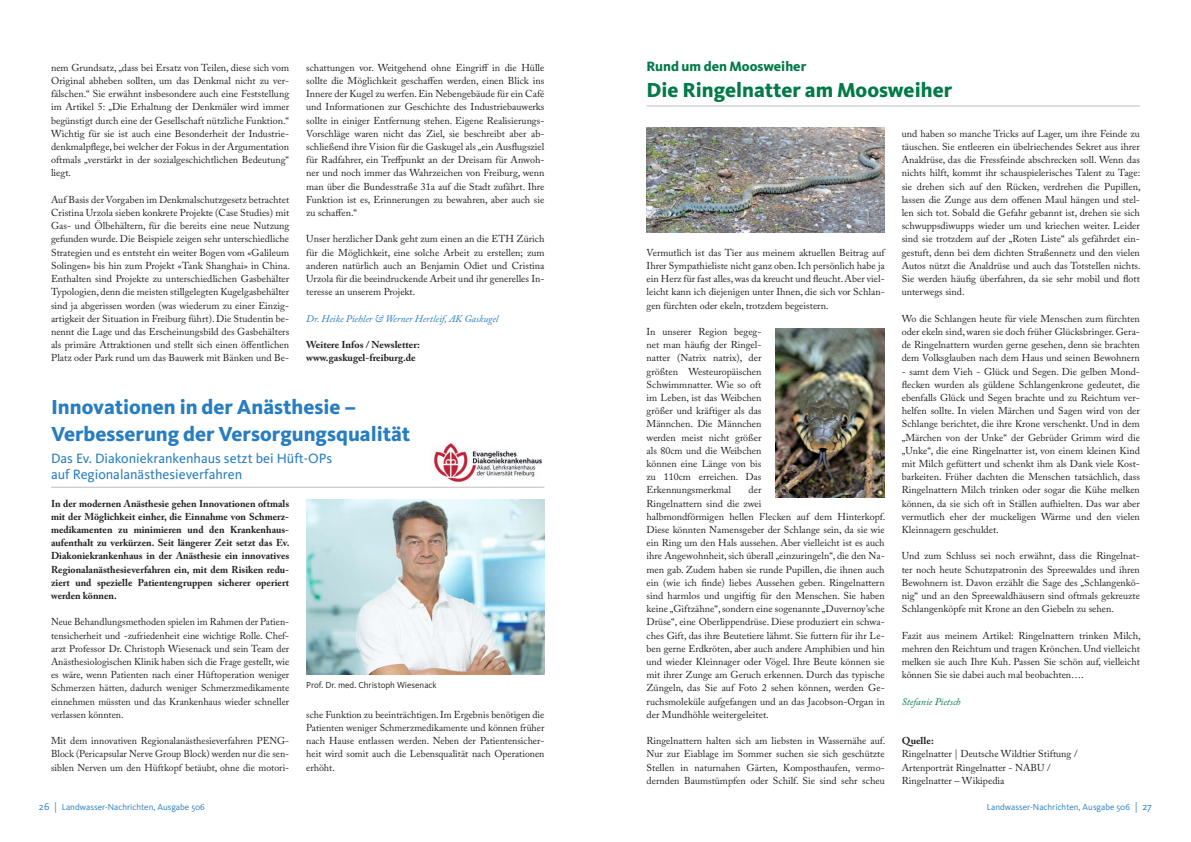
<style>
.page{position:relative;width:1191px;height:842px;background:#fff}
.page>*{position:absolute;margin:0;border:0;box-sizing:border-box;transform-origin:0 0}
.t1{font:800 21px/26.4px "Kievit OT";color:#277dc1}
.t2{font:800 21px "Kievit OT";color:#017a47}
.t3{font:14px/16px "Kievit OT";color:#277dc1}
.t4{font:800 14px "Kievit OT";color:#017a47}
.Grundtext{font:10px/13.2px "Adobe Caslon Pro";color:#231f20;text-align:justify}
.Grundtext-2{font:700 10px/13.2px "Adobe Caslon Pro";color:#231f20;text-align:justify}
.Grundtext-3{font:italic 10px "Adobe Caslon Pro";color:#277dc1}
.Grundtext-4{font:italic 10px "Adobe Caslon Pro";color:#017a47}
.t5{font:9px "Kievit OT";color:#277dc1}
.Bildunterschrift{font:9px "Kievit OT";color:#231f20}
.s1{font-size:10.5px}
</style>
<div class="page">
<hr style="left:51px;top:487px;width:493px;height:1px;background:#bcbdc0">
<img style="left:434px;top:443px;width:108px;height:39px">
<img style="left:306px;top:500px;width:238px;height:174px">
<hr style="left:646px;top:106px;width:494px;height:1px;background:#bcbdc0">
<img style="left:646px;top:128px;width:238px;height:105px">
<img style="left:775px;top:329px;width:109px;height:168px">
<p class="Grundtext" style="left:51px;top:61px;width:240px">nem Grundsatz, „dass bei Ersatz von Teilen, diese sich vom Original abheben sollten, um das Denkmal nicht zu ver&shy;fälschen.“ Sie erwähnt insbesondere auch eine Feststellung im Artikel 5: „Die Erhaltung der Denkmäler wird immer begünstigt durch eine der Gesellschaft nützliche Funktion.“ Wichtig für sie ist auch eine Besonderheit der Industrie&shy;denkmalpflege, bei welcher der Fokus in der Argumentation oftmals „verstärkt in der sozialgeschichtlichen Bedeutung“ liegt.</p>
<p class="Grundtext" style="left:51px;top:193px;width:240px">Auf Basis der Vorgaben im Denkmalschutzgesetz betrachtet Cristina Urzola sieben konkrete Projekte (Case Studies) mit Gas- und Ölbehältern, für die bereits eine neue Nutzung gefunden wurde. Die Beispiele zeigen sehr unterschiedliche Strategien und es entsteht ein weiter Bogen vom «Galileum Solingen» bis hin zum Projekt «Tank Shanghai» in China.<br>Enthalten sind Projekte zu unterschiedlichen Gasbehälter Typologien, denn die meisten stillgelegten Kugelgasbehälter sind ja abgerissen worden (was wiederum zu einer Einzig&shy;artigkeit der Situation in Freiburg führt). Die Studentin be&shy;nennt die Lage und das Erscheinungsbild des Gasbehälters als primäre Attraktionen und stellt sich einen öffentlichen Platz oder Park rund um das Bauwerk mit Bänken und Be-</p>
<p class="t1" style="left:51px;top:394px;width:361px">Innovationen in der Anästhesie –<br>Verbesserung der Versorgungsqualität</p>
<p class="t3" style="left:51px;top:450px;width:282px">Das Ev. Diakoniekrankenhaus setzt bei Hüft-OPs auf Regionalanästhesieverfahren</p>
<p class="Grundtext" style="left:306px;top:61px;width:240px">schattungen vor. Weitgehend ohne Eingriff in die Hülle sollte die Möglichkeit geschaffen werden, einen Blick ins Innere der Kugel zu werfen. Ein Nebengebäude für ein Café und Informationen zur Geschichte des Industriebauwerks sollte in einiger Entfernung stehen. Eigene Realisierungs-Vorschläge waren nicht das Ziel, sie beschreibt aber ab&shy;schließend ihre Vision für die Gaskugel als „ein Ausflugsziel für Radfahrer, ein Treffpunkt an der Dreisam für Anwoh&shy;ner und noch immer das Wahrzeichen von Freiburg, wenn man über die Bundesstraße 31a auf die Stadt zufährt. Ihre Funktion ist es, Erinnerungen zu bewahren, aber auch sie zu schaffen.“</p>
<p class="Grundtext" style="left:306px;top:232px;width:240px">Unser herzlicher Dank geht zum einen an die ETH Zürich für die Möglichkeit, eine solche Arbeit zu erstellen; zum anderen natürlich auch an Benjamin Odiet und Cristina Urzola für die beeindruckende Arbeit und ihr generelles In&shy;teresse an unserem Projekt.</p>
<p class="Grundtext-3" style="left:306px;top:312px;width:194px">Dr. Heike Piehler &amp; Werner Hertleif, AK Gaskugel</p>
<p class="Grundtext-2" style="left:306px;top:338px;width:115px">Weitere Infos / Newsletter:</p>
<p class="Grundtext-2" style="left:306px;top:351px;width:111px">www.gaskugel-freiburg.de</p>
<p class="Grundtext-2" style="left:51px;top:496px;width:240px">In der modernen Anästhesie gehen Innovationen oftmals mit der Möglichkeit einher, die Einnahme von Schmerz&shy;medikamenten zu minimieren und den Krankenhaus&shy;aufenthalt zu verkürzen. Seit längerer Zeit setzt das Ev.<br>Diakoniekrankenhaus in der Anästhesie ein innovatives Regionalanästhesieverfahren ein, mit dem Risiken redu&shy;ziert und spezielle Patientengruppen sicherer operiert werden können.</p>
<p class="Grundtext" style="left:51px;top:615px;width:240px">Neue Behandlungsmethoden spielen im Rahmen der Patien&shy;tensicherheit und -zufriedenheit eine wichtige Rolle. Chef&shy;arzt Professor Dr. Christoph Wiesenack und sein Team der Anästhesiologischen Klinik haben sich die Frage gestellt, wie es wäre, wenn Patienten nach einer Hüftoperation weniger Schmerzen hätten, dadurch weniger Schmerzmedikamente einnehmen müssten und das Krankenhaus wieder schneller verlassen könnten.</p>
<p class="Grundtext" style="left:51px;top:734px;width:240px">Mit dem innovativen Regionalanästhesieverfahren PENG-Block (Pericapsular Nerve Group Block) werden nur die sen&shy;siblen Nerven um den Hüftkopf betäubt, ohne die motori-</p>
<p class="Bildunterschrift" style="left:306px;top:679px;width:132px">Prof. Dr. med. Christoph Wiesenack</p>
<p class="Grundtext" style="left:306px;top:708px;width:240px">sche Funktion zu beeinträchtigen. Im Ergebnis benötigen die Patienten weniger Schmerzmedikamente und können früher nach Hause entlassen werden. Neben der Patientensicher&shy;heit wird somit auch die Lebensqualität nach Operationen erhöht.</p>
<p class="t4" style="left:646px;top:58px;width:161px">Rund um den Moosweiher</p>
<p class="t2" style="left:646px;top:78px;width:307px">Die Ringelnatter am Moosweiher</p>
<p class="Grundtext" style="left:646px;top:246px;width:240px">Vermutlich ist das Tier aus meinem aktuellen Beitrag auf Ihrer Sympathieliste nicht ganz oben. Ich persönlich habe ja ein Herz für fast alles, was da kreucht und fleucht. Aber viel&shy;leicht kann ich diejenigen unter Ihnen, die sich vor Schlan&shy;gen fürchten oder ekeln, trotzdem begeistern.</p>
<p class="Grundtext" style="left:646px;top:325px;width:116px">In unserer Region begeg&shy;net man häufig der Ringel&shy;natter (Natrix natrix), der größten Westeuropäischen Schwimmnatter. Wie so oft im Leben, ist das Weibchen größer und kräftiger als das Männchen. Die Männchen werden meist nicht größer als 80cm und die Weibchen können eine Länge von bis zu 110cm erreichen. Das Erkennungsmerkmal</p>
<p class="Grundtext" style="left:646px;top:483px;width:240px;text-align:left;text-indent:102px">der<br>Ringelnattern sind die zwei<br>halbmondförmigen hellen Flecken auf dem Hinterkopf.<br>Diese könnten Namensgeber der Schlange sein, da sie wie ein Ring um den Hals aussehen. Aber vielleicht ist es auch ihre Angewohnheit, sich überall „einzuringeln“, die den Na&shy;men gab. Zudem haben sie runde Pupillen, die ihnen auch ein (wie ich finde) liebes Aussehen geben. Ringelnattern sind harmlos und ungiftig für den Menschen. Sie haben keine „Giftzähne“, sondern eine sogenannte „Duvernoy’sche Drüse“, eine Oberlippendrüse. Diese produziert ein schwa&shy;ches Gift, das ihre Beutetiere lähmt. Sie futtern für ihr Le&shy;ben gerne Erdkröten, aber auch andere Amphibien und hin und wieder Kleinnager oder Vögel. Ihre Beute können sie mit ihrer Zunge am Geruch erkennen. Durch das typische Züngeln, das Sie auf Foto 2 sehen können, werden Ge&shy;ruchsmoleküle aufgefangen und an das Jacobson-Organ in der Mundhöhle weitergeleitet.</p>
<p class="Grundtext" style="left:646px;top:734px;width:240px">Ringelnattern halten sich am liebsten in Wassernähe auf.<br>Nur zur Eiablage im Sommer suchen sie sich geschützte Stellen in naturnahen Gärten, Komposthaufen, vermo&shy;dernden Baumstümpfen oder Schilf. Sie sind sehr scheu</p>
<p class="Grundtext" style="left:901px;top:127px;width:240px">und haben so manche Tricks auf Lager, um ihre Feinde zu täuschen. Sie entleeren ein übelriechendes Sekret aus ihrer Analdrüse, das die Fressfeinde abschrecken soll. Wenn das nichts hilft, kommt ihr schauspielerisches Talent zu Tage: sie drehen sich auf den Rücken, verdrehen die Pupillen, lassen die Zunge aus dem offenen Maul hängen und stel&shy;len sich tot. Sobald die Gefahr gebannt ist, drehen sie sich schwuppsdiwupps wieder um und kriechen weiter. Leider sind sie trotzdem auf der „Roten Liste“ als gefährdet ein&shy;gestuft, denn bei dem dichten Straßennetz und den vielen Autos nützt die Analdrüse und auch das Totstellen nichts.<br>Sie werden häufig überfahren, da sie sehr mobil und flott unterwegs sind.</p>
<p class="Grundtext" style="left:901px;top:312px;width:240px">Wo die Schlangen heute für viele Menschen zum fürchten oder ekeln sind, waren sie doch früher Glücksbringer. Gera&shy;de Ringelnattern wurden gerne gesehen, denn sie brachten dem Volksglauben nach dem Haus und seinen Bewohnern</p>
<p class="Grundtext" style="left:901px;top:364px;width:240px">- samt dem Vieh - Glück und Segen. Die gelben Mond&shy;flecken wurden als güldene Schlangenkrone gedeutet, die ebenfalls Glück und Segen brachte und zu Reichtum ver&shy;helfen sollte. In vielen Märchen und Sagen wird von der Schlange berichtet, die ihre Krone verschenkt. Und in dem „Märchen von der Unke“ der Gebrüder Grimm wird die „Unke“, die eine Ringelnatter ist, von einem kleinen Kind mit Milch gefüttert und schenkt ihm als Dank viele Kost&shy;barkeiten. Früher dachten die Menschen tatsächlich, dass Ringelnattern Milch trinken oder sogar die Kühe melken können, da sie sich oft in Ställen aufhielten. Das war aber vermutlich eher der muckeligen Wärme und den vielen Kleinnagern geschuldet.</p>
<p class="Grundtext" style="left:901px;top:549px;width:240px">Und zum Schluss sei noch erwähnt, dass die Ringelnat&shy;ter noch heute Schutzpatronin des Spreewaldes und ihren Bewohnern ist. Davon erzählt die Sage des „Schlangenkö&shy;nig“ und an den Spreewaldhäusern sind oftmals gekreuzte Schlangenköpfe mit Krone an den Giebeln zu sehen.</p>
<p class="Grundtext" style="left:901px;top:628px;width:240px">Fazit aus meinem Artikel: Ringelnattern trinken Milch, mehren den Reichtum und tragen Krönchen. Und vielleicht melken sie auch Ihre Kuh. Passen Sie schön auf, vielleicht können Sie sie dabei auch mal beobachten….</p>
<p class="Grundtext-4" style="left:901px;top:695px;width:60px">Stefanie Pietsch</p>
<p class="Grundtext-2" style="left:901px;top:734px;width:34px">Quelle:</p>
<p class="Grundtext" style="left:901px;top:747px;width:177px">Ringelnatter | Deutsche Wildtier Stiftung /</p>
<p class="Grundtext" style="left:901px;top:760px;width:150px">Artenporträt Ringelnatter - NABU /</p>
<p class="Grundtext" style="left:901px;top:774px;width:104px">Ringelnatter – Wikipedia</p>
<p class="t5" style="left:39px;top:802px;width:167px"><span class="s1">26 |</span> Landwasser-Nachrichten, Ausgabe 506</p>
<p class="t5" style="left:987px;top:802px;width:166px">Landwasser-Nachrichten, Ausgabe 506 <span class="s1">| 27</span></p>
</div>
